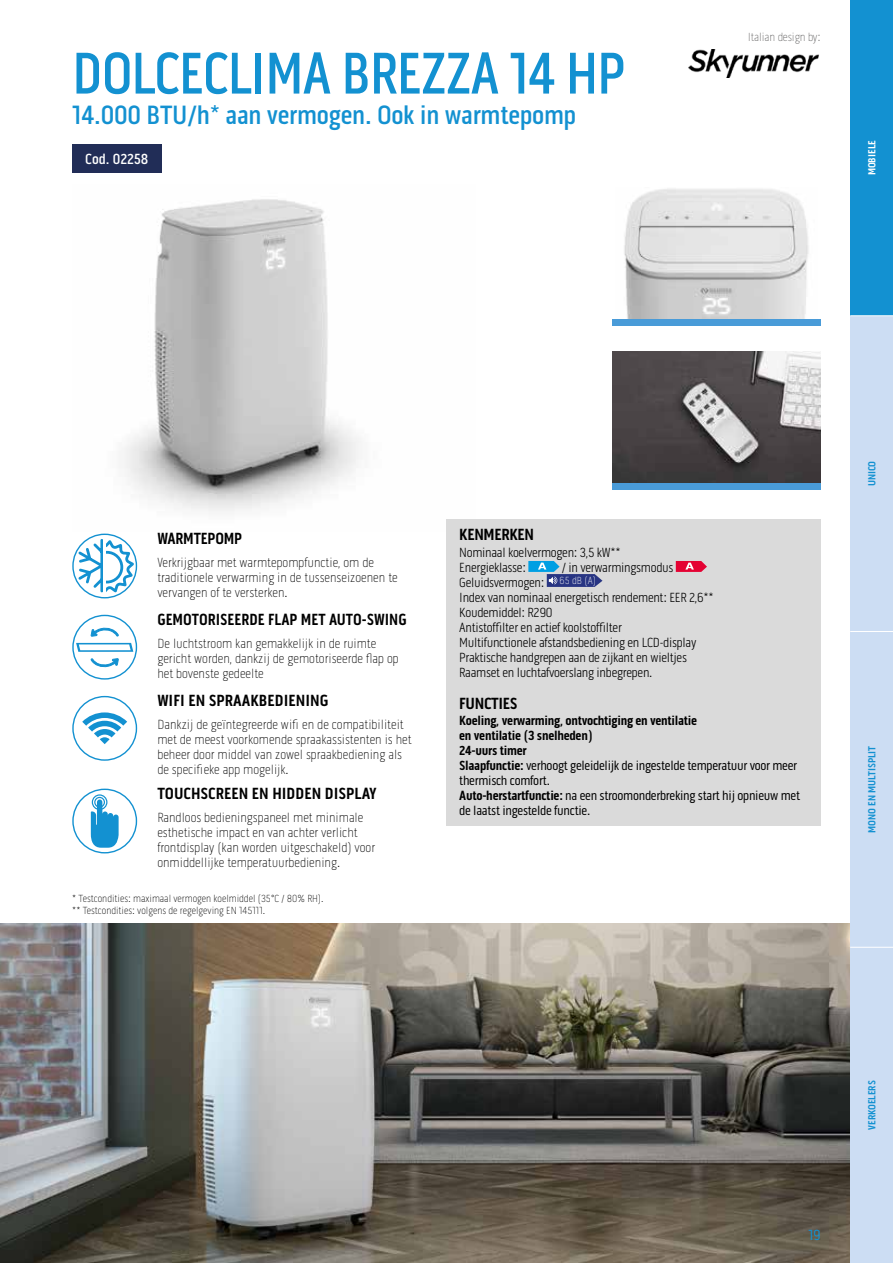
<style>
.page{position:relative;width:893px;height:1263px;background:#fff}
.page>*{position:absolute;margin:0;border:0;box-sizing:border-box;transform-origin:0 0}
.t1{font:500 60px "Pill Gothic 300 mg";letter-spacing:-.02em;color:#1391d1;scale:.95 1}
.t2{font:500 27px "Pill Gothic 300 mg";letter-spacing:-.01em;color:#1391d1}
.t3{font:700 16.5px "Pill Gothic 300 mg";color:#000}
.t4{font:700 16.5px "Pill Gothic 300 mg";color:#000;scale:.95 1}
.t5{font:700 16.5px "Pill Gothic 300 mg";letter-spacing:-.02em;color:#000}
.t6{font:500 15px "Pill Gothic 300 mg";color:#fff}
.t7{font:15px "Pill Gothic 300 mg";color:#1391d1}
.t8{font:100 13.5px/15px "Pill Gothic 300 mg";color:#000}
.t9{font:300 13.5px/15px "Pill Gothic 300 mg";letter-spacing:-.02em;color:#000}
.t10{font:13.5px/15px "Pill Gothic 300 mg";letter-spacing:-.02em;color:#000}
.t11{font:100 12px "Pill Gothic 300 mg";letter-spacing:-.01em;color:#646363}
.t12{font:100 10.5px/12px "Pill Gothic 300 mg";color:#000}
.t13{font:700 10.5px "Pill Gothic 300 mg";color:#1391d1}
.t14{font:700 10.5px "Pill Gothic 300 mg";color:#fff}
.s1{font-weight:700}
</style>
<div class="page">
<img style="left:688px;top:49px;width:131px;height:29px">
<div style="left:72px;top:144px;width:89px;height:29px;background:#212d57"></div>
<img style="left:124px;top:199px;width:237px;height:313px">
<img style="left:624px;top:188px;width:185px;height:131px">
<div style="left:612px;top:319px;width:209px;height:7px;background:#499bd8"></div>
<img style="left:612px;top:351px;width:209px;height:132px">
<div style="left:612px;top:483px;width:209px;height:7px;background:#499bd8"></div>
<img style="left:1px;top:923px;width:849px;height:340px">
<div style="left:446px;top:519px;width:375px;height:168px;background:#dadada"></div>
<div style="left:446px;top:687px;width:375px;height:139px;background:#dadada"></div>
<svg style="left:676px;top:561px;width:31px;height:11px"></svg>
<svg style="left:528px;top:561px;width:74px;height:26px"></svg>
<div style="left:72px;top:534px;width:65px;height:64px;border:1px solid #1391d1;border-radius:50%"></div>
<svg style="left:76px;top:537px;width:57px;height:58px"></svg>
<div style="left:72px;top:615px;width:65px;height:65px;border:1px solid #1391d1;border-radius:50%"></div>
<svg style="left:90px;top:627px;width:29px;height:10px"></svg>
<svg style="left:90px;top:658px;width:29px;height:9px"></svg>
<svg style="left:76px;top:643px;width:57px;height:9px"></svg>
<div style="left:72px;top:696px;width:65px;height:65px;border:1px solid #1391d1;border-radius:50%"></div>
<svg style="left:82px;top:712px;width:45px;height:32px"></svg>
<div style="left:72px;top:789px;width:65px;height:64px;border:1px solid #1391d1;border-radius:50%"></div>
<svg style="left:91px;top:794px;width:28px;height:54px"></svg>
<img style="left:0;top:923px;width:1px;height:340px">
<div style="left:850px;top:0;width:43px;height:316px;background:#1391d1"></div>
<div style="left:850px;top:316px;width:43px;height:315px;background:#ccddf3"></div>
<div style="left:850px;top:631px;width:43px;height:316px;background:#ccddf3"></div>
<div style="left:850px;top:947px;width:43px;height:316px;background:#ccddf3"></div>
<hr style="left:850px;top:631px;width:43px;height:1px;background:#fff">
<hr style="left:850px;top:947px;width:43px;height:1px;background:#fff">
<hr style="left:850px;top:315px;width:43px;height:1px;background:#fff">
<h1 class="t1" style="left:72px;top:38px;width:584px">DOLCECLIMA BREZZA 14 HP</h1>
<h2 class="t2" style="left:72px;top:99px;width:506px">14.000 BTU/h* aan vermogen. Ook in warmtepomp</h2>
<p class="t6" style="left:85px;top:150px;width:65px">Cod. 02258</p>
<p class="t11" style="left:748px;top:30px;width:74px">Italian design by:</p>
<p class="t14" style="left:866px;top:175px;width:37px;rotate:-90deg">MOBIELE</p>
<p class="t4" style="left:157px;top:529px;width:91px">WARMTEPOMP</p>
<p class="t8" style="left:157px;top:555px;width:242px">Verkrijgbaar met warmtepompfunctie, om de traditionele verwarming in de tussenseizoenen te vervangen of te versterken.</p>
<p class="t4" style="left:157px;top:610px;width:264px">GEMOTORISEERDE FLAP MET AUTO-SWING</p>
<p class="t8" style="left:157px;top:636px;width:243px">De luchtstroom kan gemakkelijk in de ruimte gericht worden, dankzij de gemotoriseerde flap op het bovenste gedeelte</p>
<p class="t3" style="left:157px;top:691px;width:173px">WIFI EN SPRAAKBEDIENING</p>
<p class="t8" style="left:157px;top:717px;width:256px">Dankzij de geïntegreerde wifi en de compatibiliteit met de meest voorkomende spraakassistenten is het beheer door middel van zowel spraakbediening als de specifieke app mogelijk.</p>
<p class="t3" style="left:157px;top:784px;width:221px">TOUCHSCREEN EN HIDDEN DISPLAY</p>
<p class="t8" style="left:157px;top:810px;width:219px">Randloos bedieningspaneel met minimale esthetische impact en van achter verlicht frontdisplay (kan worden uitgeschakeld) voor onmiddellijke temperatuurbediening.</p>
<p class="t12" style="left:72px;top:892px;width:253px">* Testcondities: maximaal vermogen koelmiddel (35°C / 80% RH). ** Testcondities: volgens de regelgeving EN 145111.</p>
<p class="t5" style="left:459px;top:525px;width:76px">KENMERKEN</p>
<p class="t9" style="left:459px;top:545px;width:163px">Nominaal koelvermogen: 3,5 kW**<br>Energieklasse:</p>
<p class="t9" style="left:459px;top:560px;width:256px;text-indent:103px">/ in verwarmingsmodus Geluidsvermogen: <sup>65</sup> <sup>dB</sup> <sup>(A)<br></sup>Index van nominaal energetisch rendement: EER 2,6** Koudemiddel: R290<br>Antistoffilter en actief koolstoffilter<br>Multifunctionele afstandsbediening en LCD-display Praktische handgrepen aan de zijkant en wieltjes Raamset en luchtafvoerslang inbegrepen.</p>
<p class="t5" style="left:459px;top:693px;width:60px">FUNCTIES</p>
<p class="t10" style="left:459px;top:713px;width:342px"><span class="s1">Koeling, verwarming, ontvochtiging en ventilatie<br>en ventilatie (3 snelheden)<br>24-uurs timer<br>Slaapfunctie:</span> verhoogt geleidelijk de ingestelde temperatuur voor meer thermisch comfort.<br><span class="s1">Auto-herstartfunctie:</span> na een stroomonderbreking start hij opnieuw met de laatst ingestelde functie.</p>
<p class="t13" style="left:866px;top:486px;width:27px;rotate:-90deg">UNICO</p>
<p class="t13" style="left:866px;top:833px;width:89px;rotate:-90deg">MONO EN MULTISPLIT</p>
<p class="t7" style="left:808px;top:1226px;width:14px">19</p>
<p class="t13" style="left:866px;top:1130px;width:51px;rotate:-90deg">VERKOELERS</p>
</div>
